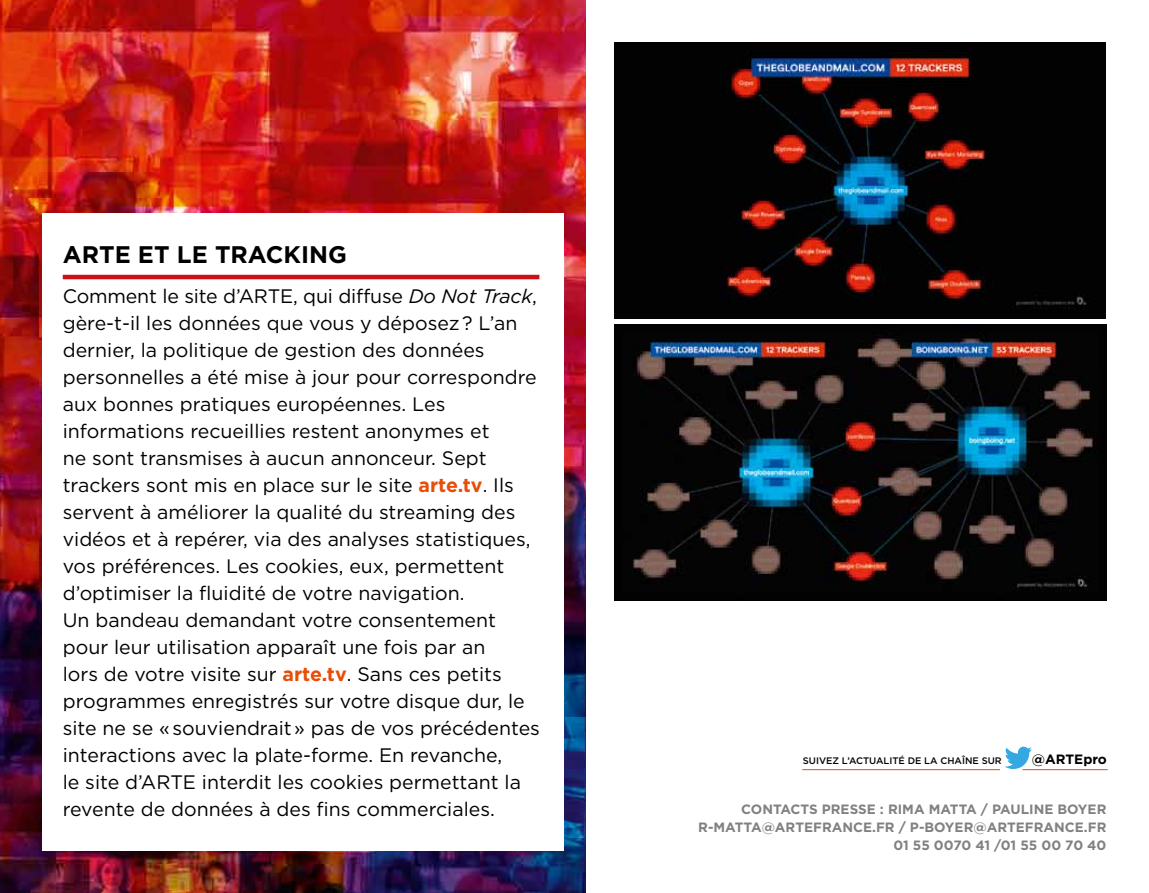
<style>
.page{position:relative;width:1149px;height:893px;background:#fff}
.page>*{position:absolute;margin:0;border:0;box-sizing:border-box;transform-origin:0 0}
.t1{font:700 24px "Gotham";color:#000}
.t2{font:19.5px/27px "Gotham";color:#000}
.t3{font:700 13.5px/18px "Gotham";color:#818181;text-align:right}
.t4{font:700 13.5px "Gotham";color:#000}
.t5{font:500 9.45px "Gotham";color:#000}
.s1{font-style:italic}
.s2{font-weight:700;color:#e94c05}
</style>
<div class="page">
<img style="left:614px;top:43px;width:491px;height:275px">
<img style="left:614px;top:324px;width:492px;height:277px">
<img style="left:0;top:0;width:585px;height:893px">
<div style="left:43px;top:213px;width:520px;height:637px;background:#fff"></div>
<svg style="left:1005px;top:747px;width:26px;height:22px"></svg>
<hr style="left:802px;top:769px;width:197px;height:1px;background:#e94c05">
<hr style="left:1022px;top:769px;width:85px;height:1px;background:#e94c05">
<hr style="left:63px;top:275px;width:476px;height:4px;background:#cd1013">
<p class="t1" style="left:63px;top:239px;width:18px">ART</p>
<p class="t1" style="left:115px;top:239px;width:234px">E ET LE TRACKING</p>
<p class="t2" style="left:63px;top:282px;width:190px">Comment le site d’ARTE</p>
<p class="t2" style="left:63px;top:282px;width:478px;text-indent:230px">, qui diffuse <span class="s1">Do Not Track</span>, gère-t-il les données que vous y déposez ? L’an dernier, la politique de gestion des données personnelles a été mise à jour pour correspondre aux bonnes pratiques européennes. Les informations recueillies restent anonymes et<br>ne sont transmises à aucun annonceur. Sept trackers sont mis en place sur le site <span class="s2">ARTE.TV</span>. I ls servent à améliorer la qualité du streaming des vidéos et à repérer, via des analyses statistiques, vos préférences. Les cookies, eux, permettent d’optimiser la fluidité de votre navigation.<br>Un bandeau demandant votre consentement pour leur utilisation apparaît une fois par an<br>lors de votre visite sur <span class="s2">ARTE.TV</span>. Sans ces petits programmes enregistrés sur votre disque dur, le site ne se « souviendrait » pas de vos précédentes interactions avec la plate-forme. En revanche,<br>le site d’ARTE</p>
<p class="t2" style="left:63px;top:768px;width:459px;text-indent:139px">interdit les cookies permettant la revente de données à des fins commerciales.</p>
<p class="t5" style="left:802px;top:754px;width:54px">SUIVEZ L’ACT</p>
<p class="t5" style="left:868px;top:754px;width:131px">UALITÉ DE LA CHAÎNE SUR</p>
<p class="t4" style="left:1031px;top:751px;width:76px">@ARTEPRO</p>
<p class="t3" style="left:698px;top:801px;width:409px">CONTACTS PRESSE : RIMA MATTA / PAULINE BOYER<br>R-MATTA@ARTEFRANCE.FR / P-BOYER@ARTEFRANCE.FR<br>01 55 0070 41 /01 55 00 70 40</p>
</div>
